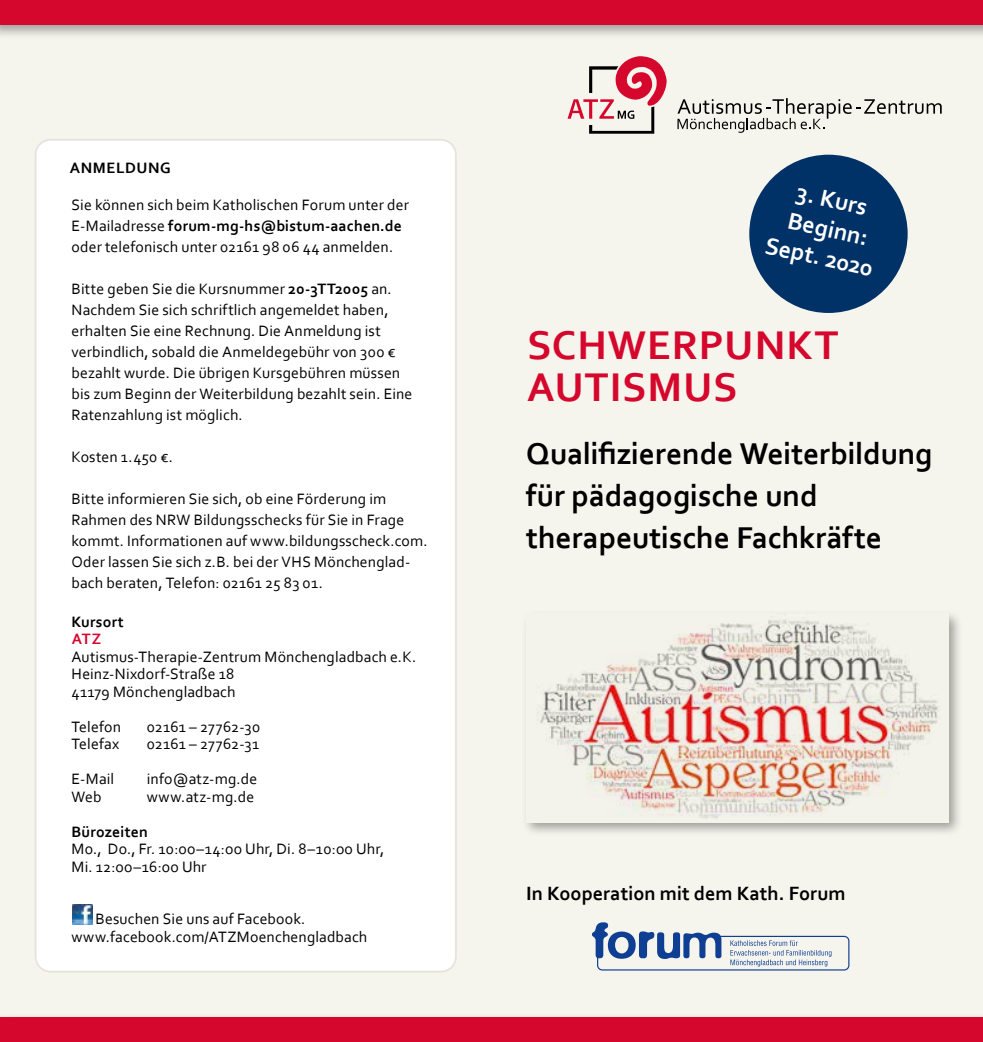
<style>
.page{position:relative;width:983px;height:1042px;background:#fff}
.page>*{position:absolute;margin:0;border:0;box-sizing:border-box;transform-origin:0 0}
.t1{font:700 42px/42px "Corbel";letter-spacing:.02em;color:#d5072d}
.t2{font:700 31.5px/42px "Corbel";letter-spacing:-.005em;color:#000}
.t3{font:700 24.5px/29.4px "Corbel";color:#fff;text-align:center}
.t4{font:700 20.12px "Corbel";letter-spacing:.005em;color:#000}
.t5{font:15.75px/21px "Corbel";letter-spacing:.01em;color:#000}
.t6{font:700 15.75px "Corbel";letter-spacing:.015em;color:#000}
.t7{font:700 15.75px "Corbel";letter-spacing:.04em;color:#000}
.t8{font:700 15.75px "Corbel";color:#d5072d}
.s1{font-weight:700}
</style>
<div class="page">
<div style="left:0;top:0;width:982px;height:1042px;background:#f5f4ed"></div>
<div style="left:36px;top:140px;width:420px;height:831px;background:#fff;border-radius:15px"></div>
<div style="left:35px;top:139px;width:421px;height:833px;border:2px solid #e6e3dc;border-radius:15px"></div>
<img style="left:72px;top:904px;width:20px;height:20px">
<div style="left:0;top:0;width:982px;height:40px;background:#000;opacity:.35"></div>
<div style="left:0;top:0;width:982px;height:25px;background:#d5072d"></div>
<svg style="left:567px;top:56px;width:100px;height:78px"></svg>
<svg style="left:677px;top:98px;width:264px;height:35px"></svg>
<div style="left:0;top:1012px;width:982px;height:30px;background:#f1f0e9"></div>
<div style="left:0;top:1017px;width:982px;height:25px;background:#d5072d"></div>
<div style="left:749px;top:155px;width:158px;height:158px;background:#003267;border-radius:50%"></div>
<svg style="left:592px;top:922px;width:257px;height:48px"></svg>
<div style="left:521px;top:609px;width:441px;height:228px;background:#000;opacity:.35"></div>
<img style="left:526px;top:614px;width:421px;height:208px">
<p class="t7" style="left:70px;top:157px;width:102px">ANMELDUNG</p>
<p class="t5" style="left:71px;top:194px;width:339px">Sie können sich beim Katholischen Forum unter der<br>E-Mailadresse <span class="s1">forum-mg-hs@bistum-aachen.de </span>oder telefonisch unter 02161 98 06 44 anmelden.</p>
<p class="t5" style="left:71px;top:278px;width:342px">Bitte geben Sie die Kursnummer <span class="s1">20-3TT2005</span> an.<br>Nachdem Sie sich schriftlich angemeldet haben, erhalten Sie eine Rechnung. Die Anmeldung ist verbindlich, sobald die Anmeldegebühr von 300 € bezahlt wurde. Die übrigen Kursgebühren müssen bis zum Beginn der Weiterbildung bezahlt sein. Eine Ratenzahlung ist möglich.</p>
<p class="t5" style="left:71px;top:446px;width:103px">Kosten 1.450 €.</p>
<p class="t5" style="left:71px;top:488px;width:357px">Bitte informieren Sie sich, ob eine Förderung im Rahmen des NRW Bildungsschecks für Sie in Frage kommt. Informationen auf www.bildungsscheck.com.<br>Oder lassen Sie sich z.B. bei der VHS Mönchenglad&shy;bach beraten, Telefon: 02161 25 83 01.</p>
<p class="t6" style="left:71px;top:611px;width:54px">Kursort</p>
<p class="t8" style="left:72px;top:629px;width:31px">ATZ</p>
<p class="t5" style="left:71px;top:647px;width:346px;line-height:17.5px">Autismus-Therapie-Zentrum Mönchengladbach e.K.<br>Heinz-Nixdorf-Straße 18<br>41179 Mönchengladbach</p>
<p class="t5" style="left:71px;top:715px;width:51px">Telefon</p>
<p class="t5" style="left:147px;top:715px;width:115px">02161 – 27762-30</p>
<p class="t5" style="left:71px;top:733px;width:49px">Telefax</p>
<p class="t5" style="left:147px;top:733px;width:114px">02161 – 27762-31</p>
<p class="t5" style="left:71px;top:768px;width:44px">E-Mail</p>
<p class="t5" style="left:147px;top:768px;width:112px">info@atz-mg.de</p>
<p class="t5" style="left:71px;top:785px;width:32px">Web</p>
<p class="t5" style="left:147px;top:785px;width:109px">www.atz-mg.de</p>
<p class="t6" style="left:71px;top:821px;width:78px">Bürozeiten</p>
<p class="t5" style="left:71px;top:840px;width:314px;line-height:17.5px">Mo., Do., Fr. 10:oo–14:oo Uhr, Di. 8–10:oo Uhr,<br>Mi. 12:oo–16:oo Uhr</p>
<p class="t5" style="left:71px;top:910px;width:297px;line-height:17.5px;text-indent:24px">Besuchen Sie uns auf Facebook. www.facebook.com/ATZMoenchengladbach</p>
<h3 class="t3" style="left:782px;top:172px;width:111px;rotate:13deg">3. Kurs<br>Beginn:<br>Sept. 2020</h3>
<h1 class="t1" style="left:527px;top:323px;width:313px">SCHWERPUNKT<br>AUTISMUS</h1>
<h2 class="t2" style="left:526px;top:432px;width:408px">Qualifizierende Weiterbildung für pädagogische und therapeutische Fachkräfte</h2>
<p class="t4" style="left:526px;top:881px;width:321px">In Kooperation mit dem Kath. Forum</p>
</div>
